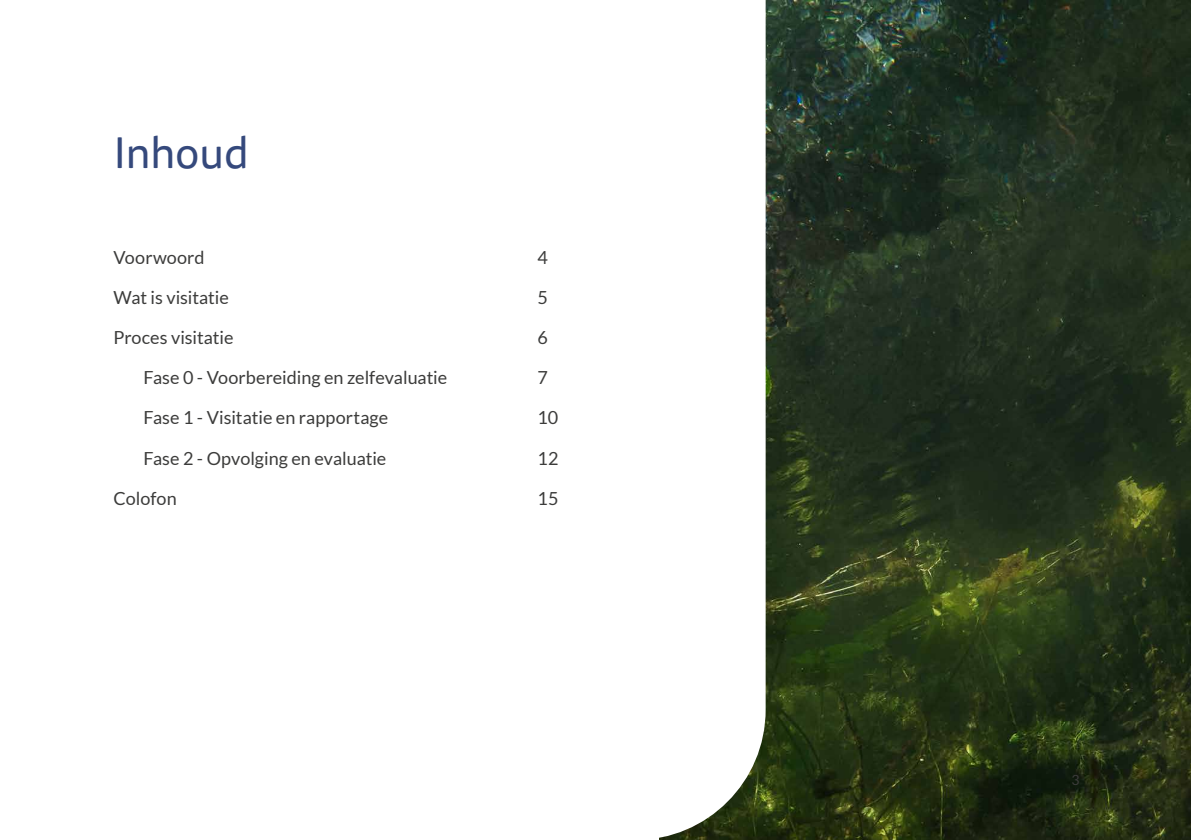
<style>
.page{position:relative;width:1191px;height:840px;background:#fff}
.page>*{position:absolute;margin:0;border:0;box-sizing:border-box;transform-origin:0 0}
.t1{font:44px "Tisa Sans Pro";letter-spacing:-.01em;color:#35497c}
.t2{font:18px "Lato";color:#3c3c3b}
.t3{font:14px "Lato";color:#3c3c3b}
</style>
<div class="page">
<img style="left:765px;top:0;width:426px;height:839px">
<svg style="left:659px;top:722px;width:106px;height:117px"></svg>
<h1 class="t1" style="left:113px;top:123px;width:137px">Inhoud</h1>
<p class="t2" style="left:113px;top:247px;width:93px">Voorwoord</p>
<p class="t2" style="left:537px;top:247px;width:12px">4</p>
<p class="t2" style="left:113px;top:287px;width:117px">Wat is visitatie</p>
<p class="t2" style="left:537px;top:287px;width:12px">5</p>
<p class="t2" style="left:113px;top:327px;width:122px">Proces visitatie</p>
<p class="t2" style="left:537px;top:327px;width:12px">6</p>
<p class="t2" style="left:143px;top:367px;width:305px">Fase 0 - Voorbereiding en zelfevaluatie</p>
<p class="t2" style="left:537px;top:367px;width:12px">7</p>
<p class="t2" style="left:143px;top:407px;width:246px">Fase 1 - Visitatie en rapportage</p>
<p class="t2" style="left:537px;top:407px;width:22px">10</p>
<p class="t2" style="left:143px;top:447px;width:244px">Fase 2 - Opvolging en evaluatie</p>
<p class="t2" style="left:537px;top:447px;width:23px">12</p>
<p class="t2" style="left:113px;top:487px;width:65px">Colofon</p>
<p class="t2" style="left:537px;top:487px;width:22px">15</p>
<p class="t3" style="left:1071px;top:771px;width:10px">3</p>
</div>
